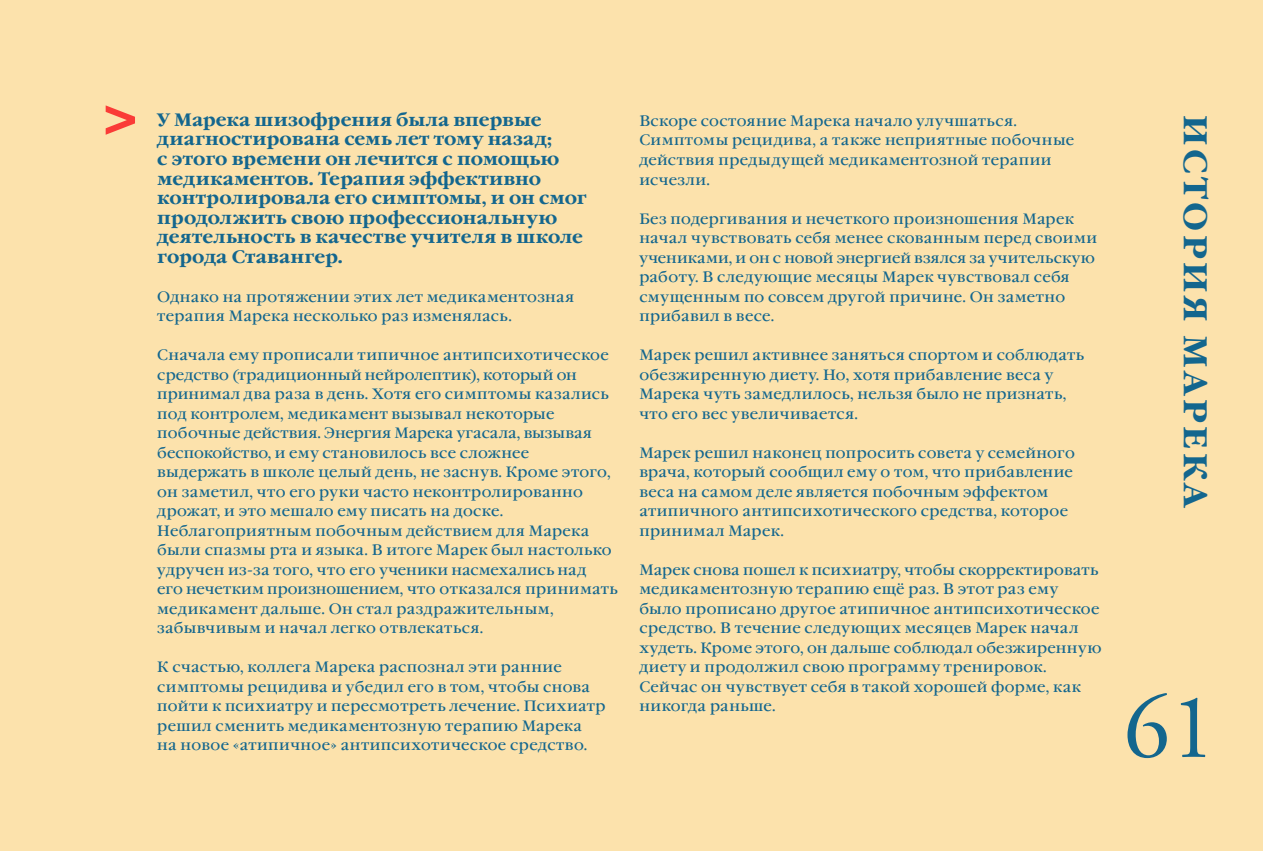
<style>
.page{position:relative;width:1263px;height:851px;background:#fff}
.page>*{position:absolute;margin:0;border:0;box-sizing:border-box;transform-origin:0 0}
.t1{font:92.25px "Adobe Garamond";color:#13668e}
.t2{font:700 33px "Garamond C";letter-spacing:.1em;color:#13668e}
.t3{font:700 18px/19.5px "Garamond C";letter-spacing:.01em;color:#13668e}
.t4{font:15px/19.5px "Garamond Book C";letter-spacing:.025em;color:#13668e}
</style>
<div class="page">
<div style="left:0;top:0;width:1263px;height:850px;background:#fce2ac"></div>
<svg style="left:106px;top:105px;width:29px;height:30px"></svg>
<p class="t3" style="left:157px;top:110px;width:386px">У Марека шизофрения была впервые</p>
<h2 class="t2" style="left:1214px;top:115px;width:395px;rotate:90deg">ИСТОРИЯ МАРЕКА</h2>
<p class="t4" style="left:639px;top:111px;width:436px">Вскоре состояние Марека начало улучшаться.<br>Симптомы рецидива, a также неприятные побочные действия предыдущей медикаментозной терапии исчезли.</p>
<p class="t4" style="left:639px;top:209px;width:459px">Без подергивания и нечеткого произношения Марек начал чувствовать себя менее скованным перед своими учениками, и он с новой энергией взялся за учительскую работу. В следующие месяцы Марек чувствовал себя смущенным по совсем другой причине. Он заметно прибавил в весе.</p>
<p class="t4" style="left:639px;top:345px;width:447px">Марек решил активнее заняться спортом и соблюдать обезжиренную диету. Но, хотя прибавление веса у Марека чуть замедлилось, нельзя было не признать, что его вес увеличивается.</p>
<p class="t4" style="left:639px;top:443px;width:437px">Марек решил наконец попросить совета у семейного врача, который сообщил ему о том, что прибавление веса на самом деле является побочным эффектом атипичного антипсихотического средства, которое принимал Марек.</p>
<p class="t4" style="left:639px;top:560px;width:464px">Марек снова пошел к психиатру, чтобы скорректировать медикаментозную терапию ещё раз. В этот раз ему было прописано другое атипичное антипсихотическое средство. В течение следующих месяцев Марек начал худеть. Кроме этого, он дальше соблюдал обезжиренную диету и продолжил свою программу тренировок.<br>Сейчас он чувствует себя в такой хорошей форме, как никогда раньше.</p>
<p class="t3" style="left:157px;top:130px;width:431px">диагностирована семь лет тому назад;<br>с этого времени он лечится с помощью медикаментов. Терапия эффективно контролировала его симптомы, и он смог продолжить свою профессиональную деятельность в качестве учителя в школе города Ставангер.</p>
<p class="t4" style="left:157px;top:287px;width:418px">Однако на протяжении этих лет медикаментозная терапия Марека несколько раз изменялась.</p>
<p class="t4" style="left:157px;top:345px;width:462px">Сначала ему прописали типичное антипсихотическое средство (традиционный нейролептик), который он принимал два раза в день. Хотя его симптомы казались под контролем, медикамент вызывал некоторые побочные действия. Энергия Марека угасала, вызывая беспокойство, и ему становилось все сложнее выдержать в школе целый день, не заснув. Кроме этого, он заметил, что его руки часто неконтролированно дрожат, и это мешало ему писать на доске.<br>Неблагоприятным побочным действием для Марека были спазмы рта и языка. В итоге Марек был настолько удручен из-за того, что его ученики насмехались над<br>его нечетким произношением, что отказался принимать медикамент дальше. Он стал раздражительным, забывчивым и начал легко отвлекаться.</p>
<p class="t4" style="left:157px;top:657px;width:450px">К счастью, коллега Марека распознал эти ранние симптомы рецидива и убедил его в том, чтобы снова пойти к психиатру и пересмотреть лечение. Психиатр решил сменить медикаментозную терапию Марека<br>на новое «атипичное» антипсихотическое средство.</p>
<h1 class="t1" style="left:1124px;top:671px;width:94px">61</h1>
</div>
